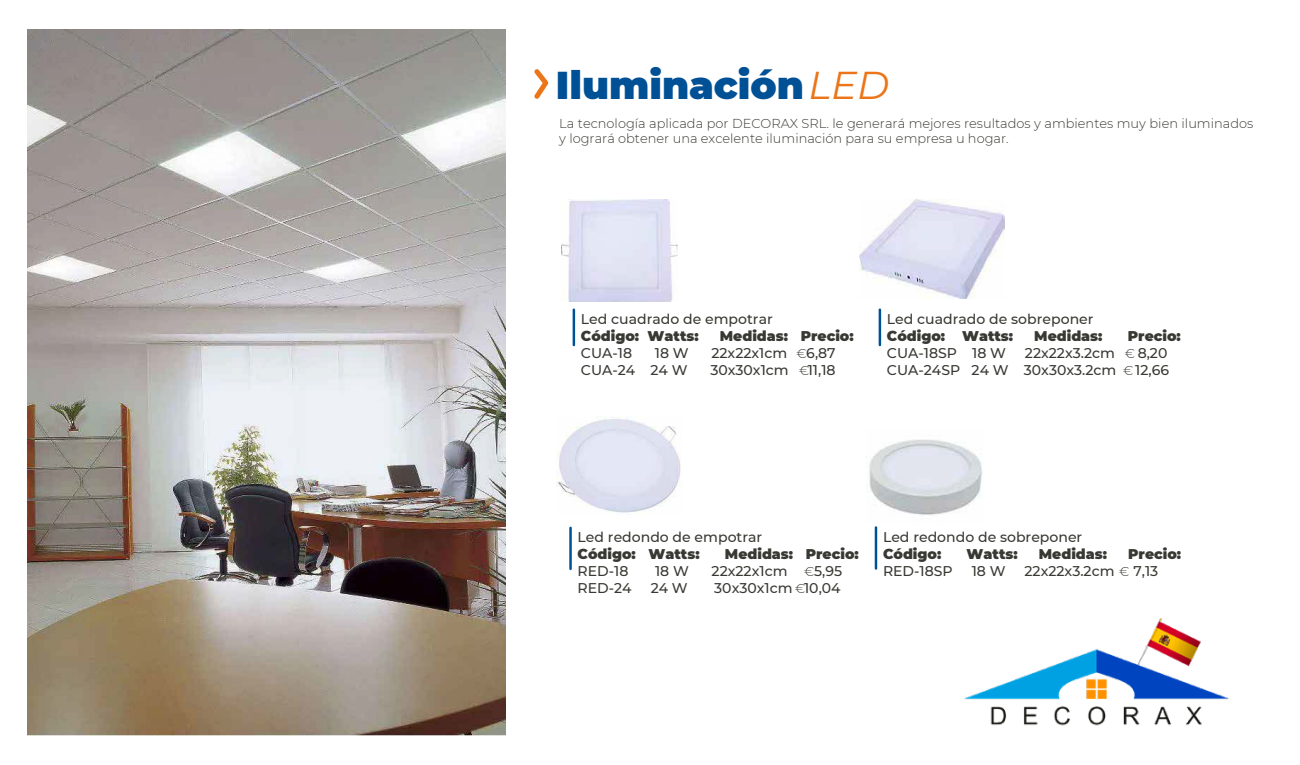
<style>
.page{position:relative;width:1300px;height:765px;background:#fff}
.page>*{position:absolute;margin:0;border:0;box-sizing:border-box;transform-origin:0 0}
.t1{font:900 38.75px "Montserrat";color:#005096}
.t2{font:500 14.12px "Montserrat";color:#393934}
.t3{font:900 14.12px "Montserrat";color:#393934}
.t4{font:300 12.88px/15.5px "Montserrat";color:#393934}
.s1{font-weight:400;font-style:italic;color:#eb7518}
.s2{font-weight:300;font-size:12.88px}
</style>
<div class="page">
<img style="left:28px;top:29px;width:477px;height:707px">
<img style="left:556px;top:419px;width:125px;height:94px">
<img style="left:866px;top:439px;width:116px;height:77px">
<img style="left:561px;top:199px;width:116px;height:102px">
<img style="left:860px;top:199px;width:144px;height:99px">
<hr style="left:573px;top:310px;width:2px;height:35px;background:#005096">
<hr style="left:878px;top:310px;width:3px;height:35px;background:#005096">
<hr style="left:569px;top:528px;width:3px;height:41px;background:#005096">
<hr style="left:875px;top:527px;width:2px;height:42px;background:#005096">
<svg style="left:534px;top:69px;width:14px;height:30px"></svg>
<img style="left:964px;top:618px;width:265px;height:108px">
<h1 class="t1" style="left:556px;top:56px;width:335px">Iluminación <span class="s1">LED</span></h1>
<p class="t4" style="left:559px;top:115px;width:695px">La tecnología aplicada por DECORAX SRL. le generará mejores resultados y ambientes muy bien iluminados y logrará obtener una excelente iluminación para su empresa u hogar.</p>
<p class="t2" style="left:581px;top:309px;width:193px">Led cuadrado de empotrar</p>
<p class="t3" style="left:581px;top:325px;width:119px">Código: Watts:</p>
<p class="t3" style="left:720px;top:325px;width:135px">Medidas: Precio:</p>
<p class="t2" style="left:581px;top:343px;width:53px">CUA-18</p>
<p class="t2" style="left:655px;top:343px;width:35px">18 W</p>
<p class="t2" style="left:711px;top:343px;width:77px">22x22x1cm</p>
<p class="t2" style="left:796px;top:343px;width:41px"><span class="s2">€</span>6,87</p>
<p class="t2" style="left:581px;top:360px;width:108px">CUA-24 24 W</p>
<p class="t2" style="left:710px;top:360px;width:80px">30x30x1cm</p>
<p class="t2" style="left:799px;top:360px;width:38px"><span class="s2">€</span>11,18</p>
<p class="t2" style="left:887px;top:309px;width:208px">Led cuadrado de sobreponer</p>
<p class="t3" style="left:887px;top:325px;width:128px">Código: Watts:</p>
<p class="t3" style="left:1034px;top:325px;width:70px">Medidas:</p>
<p class="t3" style="left:1128px;top:325px;width:55px">Precio:</p>
<p class="t2" style="left:887px;top:343px;width:121px">CUA-18SP 18 W</p>
<p class="t2" style="left:1025px;top:343px;width:91px">22x22x3.2cm</p>
<p class="t2" style="left:1125px;top:343px;width:44px"><span class="s2">€</span> 8,20</p>
<p class="t2" style="left:887px;top:360px;width:231px">CUA-24SP 24 W 30x30x3.2cm</p>
<p class="t2" style="left:1123px;top:360px;width:47px"><span class="s2">€</span>12,66</p>
<p class="t2" style="left:578px;top:527px;width:186px">Led redondo de empotrar</p>
<p class="t3" style="left:578px;top:543px;width:123px">Código: Watts:</p>
<p class="t3" style="left:725px;top:543px;width:135px">Medidas: Precio:</p>
<p class="t2" style="left:578px;top:561px;width:52px">RED-18</p>
<p class="t2" style="left:655px;top:561px;width:35px">18 W</p>
<p class="t2" style="left:712px;top:561px;width:77px">22x22x1cm</p>
<p class="t2" style="left:804px;top:561px;width:40px"><span class="s2">€</span>5,95</p>
<p class="t2" style="left:578px;top:578px;width:56px">RED-24</p>
<p class="t2" style="left:651px;top:578px;width:39px">24 W</p>
<p class="t2" style="left:714px;top:578px;width:128px">30x30x1cm 10,04</p>
<p class="t4" style="left:795px;top:580px;width:12px">€</p>
<p class="t2" style="left:883px;top:527px;width:201px">Led redondo de sobreponer</p>
<p class="t3" style="left:883px;top:543px;width:60px">Código:</p>
<p class="t3" style="left:966px;top:543px;width:53px">Watts:</p>
<p class="t3" style="left:1039px;top:543px;width:70px">Medidas:</p>
<p class="t3" style="left:1128px;top:543px;width:55px">Precio:</p>
<p class="t2" style="left:883px;top:561px;width:71px">RED-18SP</p>
<p class="t2" style="left:972px;top:561px;width:35px">18 W</p>
<p class="t2" style="left:1024px;top:561px;width:135px">22x22x3.2cm <span class="s2">€</span> 7,13</p>
</div>
